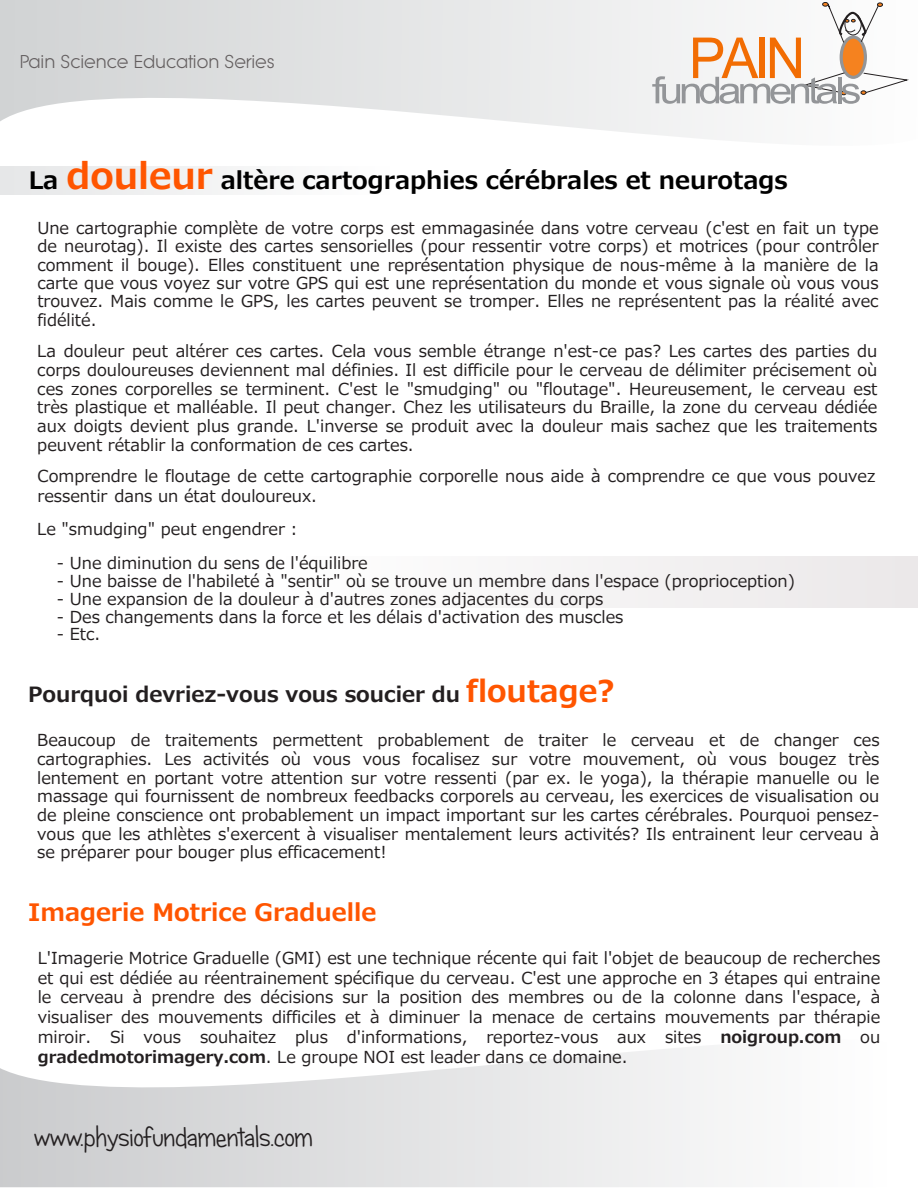
<style>
.page{position:relative;width:918px;height:1188px;background:#fff}
.page>*{position:absolute;margin:0;border:0;box-sizing:border-box;transform-origin:0 0}
.t1{font:86.7px "Browallia New";color:#f26d03}
.t2{font:56.85px "Browallia New";letter-spacing:-.065em;color:#939598;scale:1.15 1}
.t3{font:27px "Candy Round BTN";color:#231f20}
.t4{font:700 24px "Meiryo";color:#000}
.t5{font:700 24px "Meiryo";color:#f50}
.t6{font:700 21px "Meiryo";color:#231f20}
.t7{font:18px "Beatnik SF";color:#635e5f}
.t8{font:16.5px/19.8px "Meiryo";color:#231f20;text-align:justify}
.s1{font-size:36px;color:#f50}
.s2{font-size:30px;color:#f50}
.s3{font-weight:700}
</style>
<div class="page">
<svg style="left:0;top:0;width:867px;height:141px"></svg>
<div style="left:840px;top:35px;width:27px;height:44px;background:#f5821f;border:3px solid #939598;border-radius:50%"></div>
<svg style="left:822px;top:2px;width:61px;height:42px"></svg>
<svg style="left:861px;top:72px;width:48px;height:23px"></svg>
<svg style="left:801px;top:72px;width:46px;height:23px"></svg>
<div style="left:0;top:163px;width:391px;height:32px;background:#f3f3f4"></div>
<div style="left:283px;top:556px;width:635px;height:51px;background:#f5f3f4"></div>
<svg style="left:0;top:1045px;width:718px;height:142px"></svg>
<p class="t7" style="left:20px;top:52px;width:256px">Pain Science Education Series</p>
<h1 class="t1" style="left:689px;top:5px;width:118px">PAIN</h1>
<h2 class="t2" style="left:652px;top:56px;width:184px">fundamentals</h2>
<h3 class="t4" style="left:29px;top:163px;width:760px">La <span class="s1">douleur</span> altère cartographies cérébrales et neurotags</h3>
<p class="t8" style="left:37px;top:219px;width:843px;line-height:18.5px">Une cartographie complète de votre corps est emmagasinée dans votre cerveau (c'est en fait un type de neurotag). Il existe des cartes sensorielles (pour ressentir votre corps) et motrices (pour contrôler comment il bouge). Elles constituent une représentation physique de nous-même à la manière de la carte que vous voyez sur votre GPS qui est une représentation du monde et vous signale où vous vous trouvez. Mais comme le GPS, les cartes peuvent se tromper. Elles ne représentent pas la réalité avec fidélité.</p>
<p class="t8" style="left:37px;top:342px;width:842px;line-height:18.9px">La douleur peut altérer ces cartes. Cela vous semble étrange n'est-ce pas? Les cartes des parties du corps douloureuses deviennent mal définies. Il est difficile pour le cerveau de délimiter précisement où ces zones corporelles se terminent. C'est le "smudging" ou "floutage". Heureusement, le cerveau est très plastique et malléable. Il peut changer. Chez les utilisateurs du Braille, la zone du cerveau dédiée aux doigts devient plus grande. L'inverse se produit avec la douleur mais sachez que les traitements peuvent rétablir la conformation de ces cartes.</p>
<p class="t8" style="left:38px;top:467px;width:839px">Comprendre le floutage de cette cartographie corporelle nous aide à comprendre ce que vous pouvez ressentir dans un état douloureux.</p>
<p class="t8" style="left:37px;top:520px;width:262px">Le "smudging" peut engendrer :</p>
<p class="t8" style="left:57px;top:554px;width:312px">- Une diminution du sens de l'équilibre</p>
<p class="t8" style="left:57px;top:572px;width:739px">- Une baisse de l'habileté à "sentir" où se trouve un membre dans l'espace (proprioception)</p>
<p class="t8" style="left:57px;top:590px;width:548px">- Une expansion de la douleur à d'autres zones adjacentes du corps</p>
<p class="t8" style="left:57px;top:608px;width:568px">- Des changements dans la force et les délais d'activation des muscles</p>
<p class="t8" style="left:57px;top:625px;width:45px">- Etc.</p>
<p class="t6" style="left:28px;top:680px;width:588px">Pourquoi devriez-vous vous soucier du <span class="s2">floutage?</span></p>
<p class="t8" style="left:37px;top:732px;width:844px;line-height:18.8px">Beaucoup de traitements permettent probablement de traiter le cerveau et de changer ces cartographies. Les activités où vous vous focalisez sur votre mouvement, où vous bougez très lentement en portant votre attention sur votre ressenti (par ex. le yoga), la thérapie manuelle ou le massage qui fournissent de nombreux feedbacks corporels au cerveau, les exercices de visualisation ou de pleine conscience ont probablement un impact important sur les cartes cérébrales. Pourquoi pensez&shy;vous que les athlètes s'exercent à visualiser mentalement leurs activités? Ils entrainent leur cerveau à se préparer pour bouger plus efficacement!</p>
<h3 class="t5" style="left:28px;top:896px;width:350px">Imagerie Motrice Graduelle</h3>
<p class="t8" style="left:38px;top:949px;width:844px">L'Imagerie Motrice Graduelle (GMI) est une technique récente qui fait l'objet de beaucoup de recherches et qui est dédiée au réentrainement spécifique du cerveau. C'est une approche en 3 étapes qui entraine le cerveau à prendre des décisions sur la position des membres ou de la colonne dans l'espace, à visualiser des mouvements difficiles et à diminuer la menace de certains mouvements par thérapie miroir. Si vous souhaitez plus d'informations, reportez-vous aux sites <span class="s3">noigroup.com</span> ou <span class="s3">gradedmotorimagery.com</span>. Le groupe NOI est leader dans ce domaine.</p>
<h3 class="t3" style="left:34px;top:1121px;width:281px">www.physiofundamentals.com</h3>
</div>
